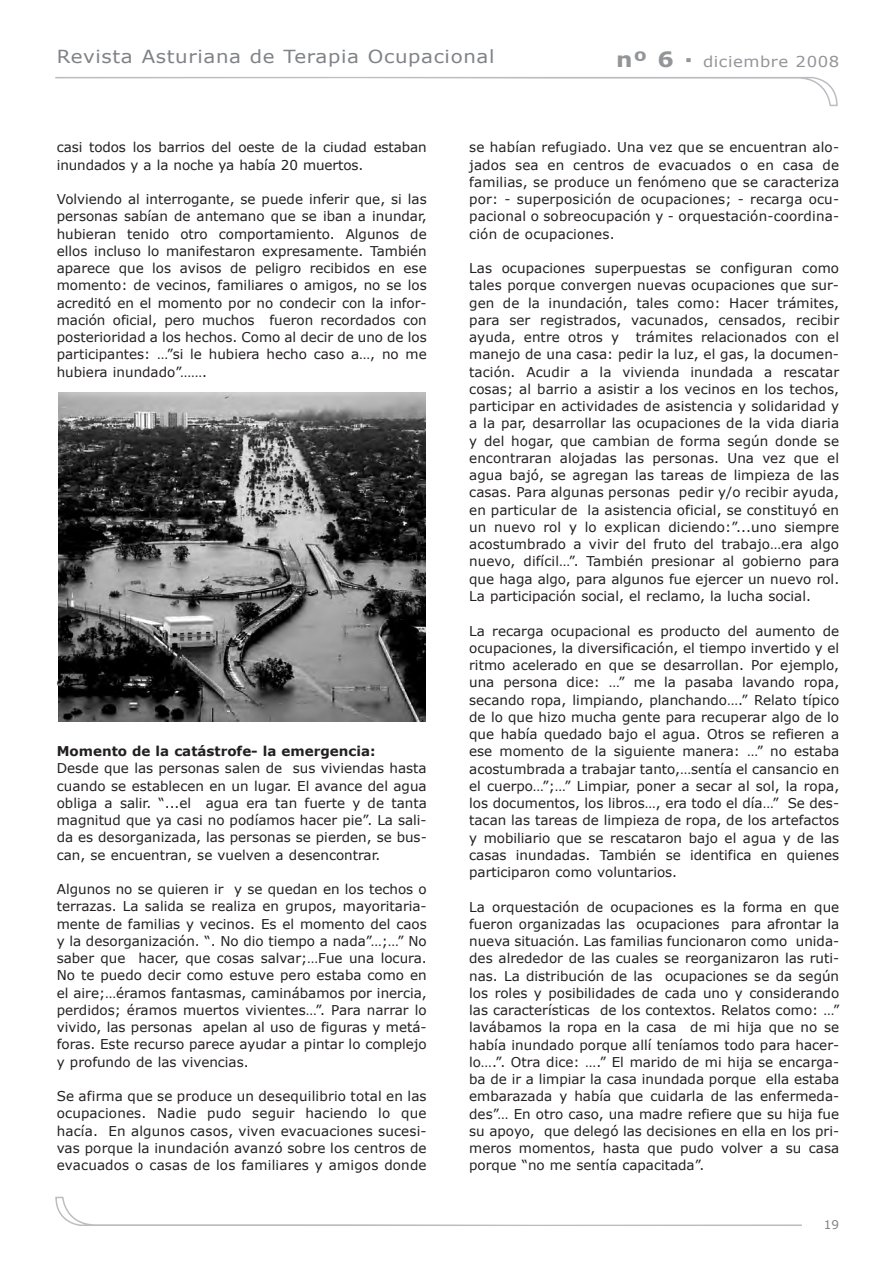
<style>
.page{position:relative;width:893px;height:1263px;background:#fff}
.page>*{position:absolute;margin:0;border:0;box-sizing:border-box;transform-origin:0 0}
.t1{font:18px "Verdana";letter-spacing:.03em;color:#808285;scale:1.1 1}
.t2{font:15px "Verdana";letter-spacing:.03em;color:#939598;scale:1.1 1}
.t3{font:13.5px/17.2px "Verdana";color:#231f20;text-align:justify}
.t4{font:700 13.5px "Verdana";color:#231f20}
.t5{font:12px "Verdana";color:#808285}
.s1{font-weight:700;font-size:21px}
</style>
<div class="page">
<svg style="left:55px;top:77px;width:783px;height:29px"></svg>
<svg style="left:55px;top:1197px;width:747px;height:29px"></svg>
<img style="left:58px;top:392px;width:367px;height:329px">
<h1 class="t1" style="left:57px;top:45px;width:399px">Revista Asturiana de Terapia Ocupacional</h1>
<p class="t2" style="left:616px;top:52px;width:204px"><span class="s1">nº 6 ·</span> diciembre 2008</p>
<p class="t3" style="left:57px;top:138px;width:371px">casi todos los barrios del oeste de la ciudad estaban inundados y a la noche ya había 20 muertos.</p>
<p class="t3" style="left:57px;top:190px;width:372px">Volviendo al interrogante, se puede inferir que, si las personas sabían de antemano que se iban a inundar, hubieran tenido otro comportamiento. Algunos de ellos incluso lo manifestaron expresamente. También aparece que los avisos de peligro recibidos en ese momento: de vecinos, familiares o amigos, no se los acreditó en el momento por no condecir con la infor&shy;mación oficial, pero muchos fueron recordados con posterioridad a los hechos. Como al decir de uno de los participantes: …”si le hubiera hecho caso a…, no me hubiera inundado”…….</p>
<p class="t4" style="left:57px;top:673px;width:9px">ç</p>
<p class="t4" style="left:57px;top:742px;width:320px">momento de la catástrofe- la emergencia:</p>
<p class="t3" style="left:57px;top:759px;width:371px">Desde que las personas salen de sus viviendas hasta cuando se establecen en un lugar. El avance del agua obliga a salir. “...el agua era tan fuerte y de tanta magnitud que ya casi no podíamos hacer pie”. La sali&shy;da es desorganizada, las personas se pierden, se bus&shy;can, se encuentran, se vuelven a desencontrar.</p>
<p class="t3" style="left:57px;top:880px;width:372px">Algunos no se quieren ir y se quedan en los techos o terrazas. La salida se realiza en grupos, mayoritaria&shy;mente de familias y vecinos. Es el momento del caos y la desorganización. “. No dio tiempo a nada”…;…” No saber que hacer, que cosas salvar;…Fue una locura.<br>No te puedo decir como estuve pero estaba como en el aire;…éramos fantasmas, caminábamos por inercia, perdidos; éramos muertos vivientes…”. Para narrar lo vivido, las personas apelan al uso de figuras y metá&shy;foras. Este recurso parece ayudar a pintar lo complejo y profundo de las vivencias.</p>
<p class="t3" style="left:57px;top:1087px;width:371px">Se afirma que se produce un desequilibrio total en las ocupaciones. Nadie pudo seguir haciendo lo que hacía. En algunos casos, viven evacuaciones sucesi&shy;vas porque la inundación avanzó sobre los centros de evacuados o casas de los familiares y amigos donde</p>
<p class="t3" style="left:469px;top:138px;width:371px">se habían refugiado. Una vez que se encuentran alo&shy;jados sea en centros de evacuados o en casa de familias, se produce un fenómeno que se caracteriza por: - superposición de ocupaciones; - recarga ocu&shy;pacional o sobreocupación y - orquestación-coordina&shy;ción de ocupaciones.</p>
<p class="t3" style="left:469px;top:259px;width:371px">Las ocupaciones superpuestas se configuran como tales porque convergen nuevas ocupaciones que sur&shy;gen de la inundación, tales como: Hacer trámites, para ser registrados, vacunados, censados, recibir ayuda, entre otros y trámites relacionados con el manejo de una casa: pedir la luz, el gas, la documen&shy;tación. Acudir a la vivienda inundada a rescatar cosas; al barrio a asistir a los vecinos en los techos, participar en actividades de asistencia y solidaridad y a la par, desarrollar las ocupaciones de la vida diaria y del hogar, que cambian de forma según donde se encontraran alojadas las personas. Una vez que el agua bajó, se agregan las tareas de limpieza de las casas. Para algunas personas pedir y/o recibir ayuda, en particular de la asistencia oficial, se constituyó en un nuevo rol y lo explican diciendo:”...uno siempre acostumbrado a vivir del fruto del trabajo…era algo nuevo, difícil…”. También presionar al gobierno para que haga algo, para algunos fue ejercer un nuevo rol.<br>La participación social, el reclamo, la lucha social.</p>
<p class="t3" style="left:469px;top:621px;width:372px">La recarga ocupacional es producto del aumento de ocupaciones, la diversificación, el tiempo invertido y el ritmo acelerado en que se desarrollan. Por ejemplo, una persona dice: …” me la pasaba lavando ropa, secando ropa, limpiando, planchando….” Relato típico de lo que hizo mucha gente para recuperar algo de lo que había quedado bajo el agua. Otros se refieren a ese momento de la siguiente manera: …” no estaba acostumbrada a trabajar tanto,…sentía el cansancio en el cuerpo…”;…” Limpiar, poner a secar al sol, la ropa, los documentos, los libros…, era todo el día…” Se des&shy;tacan las tareas de limpieza de ropa, de los artefactos y mobiliario que se rescataron bajo el agua y de las casas inundadas. También se identifica en quienes participaron como voluntarios.</p>
<p class="t3" style="left:469px;top:897px;width:372px">La orquestación de ocupaciones es la forma en que fueron organizadas las ocupaciones para afrontar la nueva situación. Las familias funcionaron como unida&shy;des alrededor de las cuales se reorganizaron las ruti&shy;nas. La distribución de las ocupaciones se da según los roles y posibilidades de cada uno y considerando las características de los contextos. Relatos como: …” lavábamos la ropa en la casa de mi hija que no se había inundado porque allí teníamos todo para hacer&shy;lo….”. Otra dice: ….” El marido de mi hija se encarga&shy;ba de ir a limpiar la casa inundada porque ella estaba embarazada y había que cuidarla de las enfermeda&shy;des”… En otro caso, una madre refiere que su hija fue su apoyo, que delegó las decisiones en ella en los pri&shy;meros momentos, hasta que pudo volver a su casa porque “no me sentía capacitada”.</p>
<p class="t5" style="left:824px;top:1217px;width:17px">19</p>
</div>
